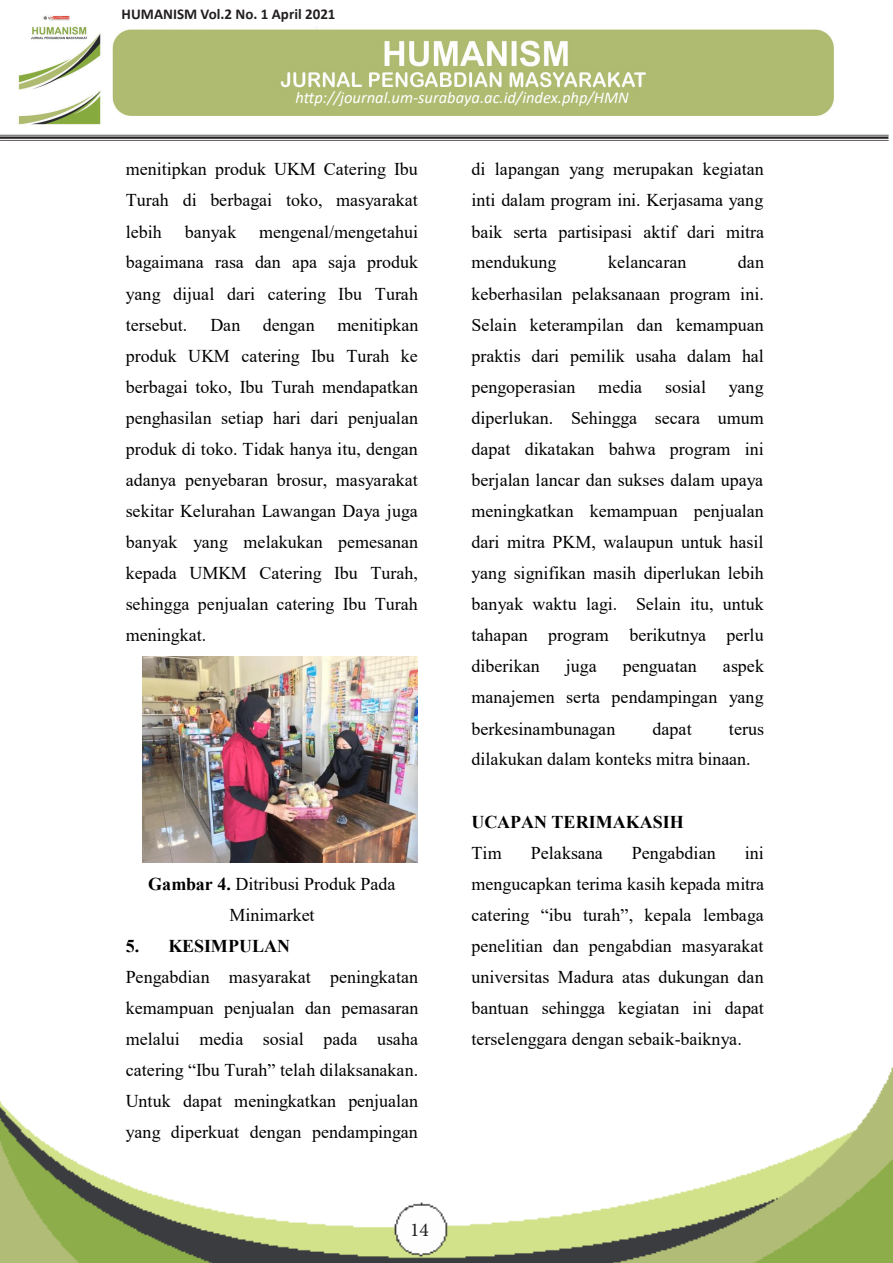
<style>
.page{position:relative;width:893px;height:1263px;background:#fff}
.page>*{position:absolute;margin:0;border:0;box-sizing:border-box;transform-origin:0 0}
.t1{font:19.5px "Minion Pro";color:#231f20}
.t2{font:18px/31px "Times New Roman";color:#000;text-align:justify}
.t3{font:700 18px/30.9px "Times New Roman";letter-spacing:-.005em;color:#000}
.t4{font:italic 16.5px "Calibri";color:#fff}
.t5{font:700 15px "Calibri";color:#231f20}
.s1{font-weight:700}
.s2{font-weight:400}
</style>
<div class="page">
<img style="left:0;top:1067px;width:893px;height:196px">
<img style="left:0;top:15px;width:888px;height:125px">
<div style="left:119px;top:0;width:268px;height:28px;background:#fff"></div>
<img style="left:143px;top:656px;width:275px;height:207px">
<p class="t5" style="left:122px;top:3px;width:215px">HUMANISM Vol.2 No. 1 April 2021</p>
<p class="t4" style="left:296px;top:86px;width:335px">http://journal.um-surabaya.ac.id/index.php/HMN</p>
<p class="t2" style="left:126px;top:153px;width:294px">menitipkan produk UKM Catering Ibu Turah di berbagai toko, masyarakat lebih</p>
<p class="t2" style="left:126px;top:215px;width:294px;text-indent:133px">mengenal/mengetahui bagaimana rasa dan apa saja produk yang dijual dari catering Ibu Turah tersebut.</p>
<p class="t2" style="left:185px;top:215px;width:53px">banyak</p>
<p class="t2" style="left:126px;top:308px;width:294px;text-indent:212px">menitipkan produk UKM catering Ibu Turah ke berbagai toko, Ibu Turah mendapatkan penghasilan setiap hari dari penjualan produk di toko. Tidak hanya itu, dengan adanya penyebaran brosur, masyarakat sekitar Kelurahan Lawangan Daya juga banyak yang melakukan pemesanan kepada UMKM Catering Ibu Turah, sehingga penjualan catering Ibu Turah meningkat.</p>
<p class="t2" style="left:210px;top:308px;width:106px">Dan dengan</p>
<p class="t2" style="left:148px;top:867px;width:249px;text-align:center"><span class="s1">Gambar 4.</span> Ditribusi Produk Pada<br>Minimarket</p>
<p class="t2" style="left:126px;top:930px;width:294px;text-align:left"><span class="s1">5. KESIMPULAN<br></span>Pengabdian masyarakat peningkatan kemampuan penjualan dan pemasaran melalui media sosial pada usaha catering “Ibu Turah” telah dilaksanakan.<br>Untuk dapat meningkatkan penjualan yang diperkuat dengan pendampingan</p>
<p class="t1" style="left:410px;top:1216px;width:20px">14</p>
<p class="t2" style="left:471px;top:153px;width:294px">di lapangan yang merupakan kegiatan inti dalam program ini. Kerjasama yang baik serta partisipasi aktif dari mitra mendukung</p>
<p class="t2" style="left:471px;top:246px;width:294px;text-indent:266px">dan keberhasilan pelaksanaan program ini.<br>Selain keterampilan dan kemampuan praktis dari pemilik usaha dalam hal pengoperasian</p>
<p class="t2" style="left:608px;top:246px;width:80px">kelancaran</p>
<p class="t2" style="left:598px;top:371px;width:45px">media</p>
<p class="t2" style="left:665px;top:371px;width:42px">sosial</p>
<p class="t2" style="left:471px;top:371px;width:294px;text-indent:257px">yang diperlukan. Sehingga secara umum dapat dikatakan bahwa program ini berjalan lancar dan sukses dalam upaya meningkatkan kemampuan penjualan dari mitra PKM, walaupun untuk hasil yang signifikan masih diperlukan lebih banyak waktu lagi. Selain itu, untuk tahapan program berikutnya perlu diberikan</p>
<p class="t2" style="left:566px;top:650px;width:32px">juga</p>
<p class="t2" style="left:623px;top:650px;width:76px">penguatan</p>
<p class="t2" style="left:471px;top:650px;width:294px;text-indent:251px">aspek manajemen serta pendampingan yang berkesinambunagan</p>
<p class="t2" style="left:652px;top:712px;width:41px">dapat</p>
<p class="t2" style="left:471px;top:712px;width:294px;text-indent:257px">terus dilakukan dalam konteks mitra binaan.</p>
<p class="t3" style="left:471px;top:806px;width:214px">UCAPAN TERIMAKASIH<br><span class="s2">Tim</span></p>
<p class="t2" style="left:471px;top:837px;width:294px;text-indent:273px">ini mengucapkan terima kasih kepada mitra catering “ibu turah”, kepala lembaga penelitian dan pengabdian masyarakat universitas Madura atas dukungan dan bantuan sehingga kegiatan ini dapat terselenggara dengan sebaik-baiknya.</p>
<p class="t2" style="left:531px;top:837px;width:73px">Pelaksana</p>
<p class="t2" style="left:632px;top:837px;width:85px">Pengabdian</p>
</div>
